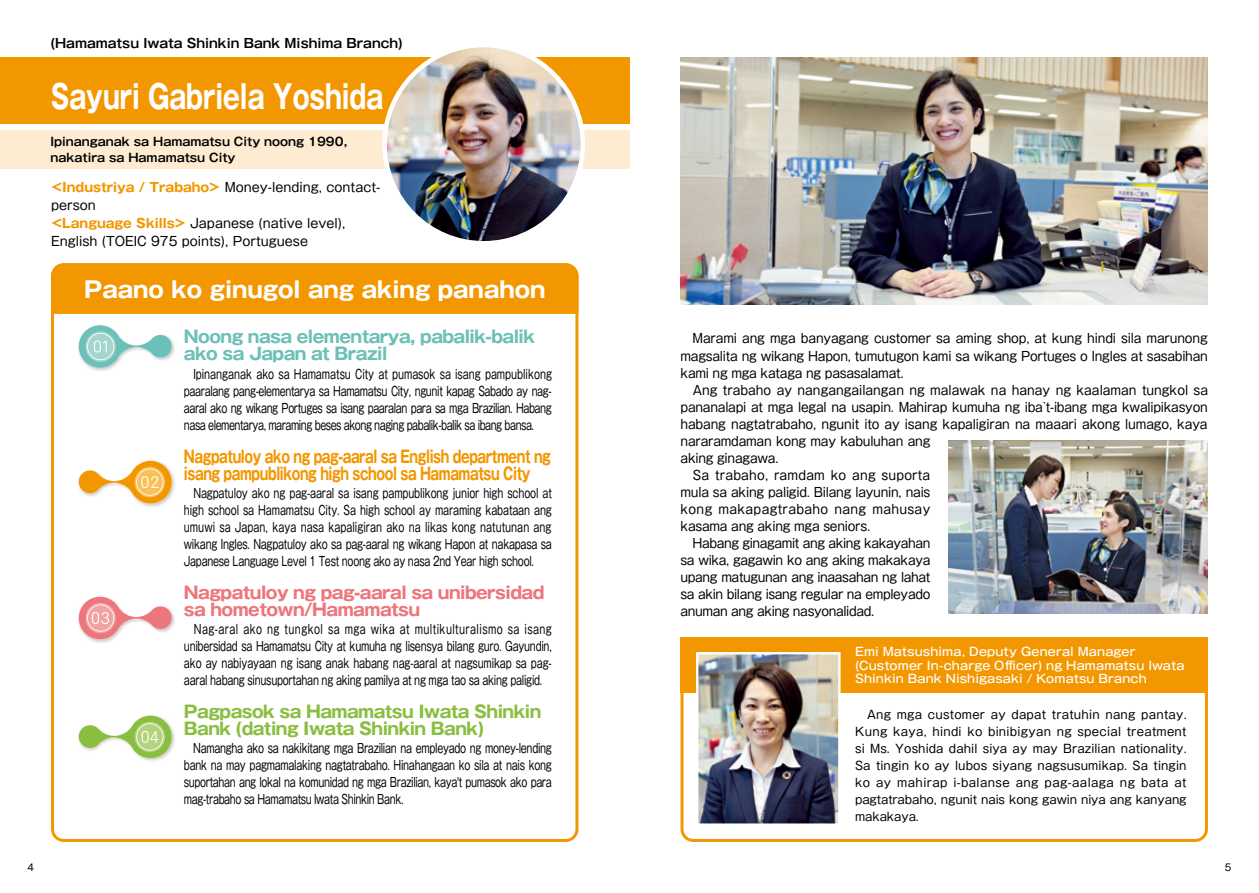
<style>
.page{position:relative;width:1259px;height:893px;background:#fff}
.page>*{position:absolute;margin:0;border:0;box-sizing:border-box;transform-origin:0 0}
.t1{font:700 32.7px "Gothic MB101 Pro";color:#fff;scale:.75 1}
.t2{font:700 22.5px "Gothic MB101 Pro";color:#fff}
.t3{font:700 16.95px/17px "Gothic MB101 Pro";letter-spacing:-.03em;color:#f39700;scale:.74 1}
.t4{font:700 16.95px/17px "Gothic MB101 Pro";letter-spacing:-.03em;color:#89be41}
.t5{font:700 16.95px/17px "Gothic MB101 Pro";letter-spacing:-.03em;color:#ed757c}
.t6{font:700 16.95px/17px "Gothic MB101 Pro";letter-spacing:-.03em;color:#6bc0b7}
.t7{font:12.75px/17px "Gothic MB101 Pro";letter-spacing:-.02em;color:#000;text-align:justify;scale:.75 1}
.t8{font:12.75px/17px "Gothic MB101 Pro";letter-spacing:-.02em;color:#000;scale:.96 1}
.t9{font:12.75px/18.1px "Gothic MB101 Pro";color:#000}
.t10{font:700 12.75px "Gothic MB101 Pro De";color:#000}
.t11{font:11.7px/17px "Gothic MB101 Pro";letter-spacing:-.01em;color:#000;text-align:justify}
.t12{font:500 11.7px/13.8px "Gothic MB101 Pro";letter-spacing:.015em;color:#fff}
.t13{font:700 11.7px/15.9px "Gothic MB101 Pro De";color:#000}
.t14{font:9.6px "Gothic MB101 Pro";color:#000}
.s1{font-weight:700;color:#f39700}
</style>
<div class="page">
<img style="left:948px;top:440px;width:260px;height:174px">
<div style="left:51px;top:263px;width:527px;height:579px;border:3px solid #f39700;border-radius:11px"></div>
<div style="left:51px;top:263px;width:527px;height:51px;background:#f39700"></div>
<div style="left:0;top:131px;width:629px;height:38px;background:#feecd2"></div>
<div style="left:0;top:58px;width:629px;height:66px;background:#f39700"></div>
<img style="left:78px;top:341px;width:97px;height:30px">
<svg style="left:79px;top:325px;width:93px;height:43px"></svg>
<img style="left:78px;top:460px;width:97px;height:47px">
<svg style="left:79px;top:461px;width:93px;height:42px"></svg>
<img style="left:78px;top:596px;width:97px;height:47px">
<svg style="left:79px;top:597px;width:93px;height:42px"></svg>
<img style="left:78px;top:715px;width:97px;height:46px">
<svg style="left:79px;top:716px;width:93px;height:42px"></svg>
<img style="left:384px;top:45px;width:199px;height:198px;border-radius:99px">
<div style="left:382px;top:43px;width:203px;height:203px;border:5px solid #fff;border-radius:50%"></div>
<div style="left:680px;top:640px;width:528px;height:202px;border:3px solid #f39700;border-radius:11px"></div>
<div style="left:680px;top:637px;width:528px;height:55px;background:#f39700"></div>
<img style="left:699px;top:655px;width:138px;height:168px">
<div style="left:696px;top:652px;width:144px;height:174px;border:2px solid #fff"></div>
<img style="left:680px;top:58px;width:528px;height:246px">
<p class="t10" style="left:50px;top:33px;width:354px">(Hamamatsu Iwata Shinkin Bank Mishima Branch)</p>
<h1 class="t1" style="left:51px;top:69px;width:445px">Sayuri Gabriela Yoshida</h1>
<p class="t13" style="left:50px;top:133px;width:298px">Ipinanganak sa Hamamatsu City noong 1990, nakatira sa Hamamatsu City</p>
<p class="t9" style="left:51px;top:176px;width:331px"><span class="s1">&lt;Industriya / Trabaho&gt;</span> Money-lending, contact&shy;person<br><span class="s1">&lt;Language Skills&gt;</span> Japanese (native level), English (TOEIC 975 points), Portuguese</p>
<h2 class="t2" style="left:84px;top:270px;width:463px">Paano ko ginugol ang aking panahon</h2>
<h3 class="t6" style="left:184px;top:326px;width:352px">Noong nasa elementarya, pabalik-balik ako sa Japan at Brazil</h3>
<p class="t7" style="left:184px;top:364px;width:492px">　Ipinanganak ako sa Hamamatsu City at pumasok sa isang pampublikong paaralang pang-elementarya sa Hamamatsu City, ngunit kapag Sabado ay nag&shy;aaral ako ng wikang Portuges sa isang paaralan para sa mga Brazilian. Habang nasa elementarya, maraming beses akong naging pabalik-balik sa ibang bansa.</p>
<h3 class="t3" style="left:184px;top:445px;width:497px">Nagpatuloy ako ng pag-aaral sa English department ng isang pampublikong high school sa Hamamatsu City</h3>
<p class="t7" style="left:184px;top:483px;width:492px">　Nagpatuloy ako ng pag-aaral sa isang pampublikong junior high school at high school sa Hamamatsu City. Sa high school ay maraming kabataan ang umuwi sa Japan, kaya nasa kapaligiran ako na likas kong natutunan ang wikang Ingles. Nagpatuloy ako sa pag-aaral ng wikang Hapon at nakapasa sa Japanese Language Level 1 Test noong ako ay nasa 2nd Year high school.</p>
<h3 class="t5" style="left:184px;top:582px;width:362px">Nagpatuloy ng pag-aaral sa unibersidad sa hometown/Hamamatsu</h3>
<p class="t7" style="left:184px;top:619px;width:492px">　Nag-aral ako ng tungkol sa mga wika at multikulturalismo sa isang unibersidad sa Hamamatsu City at kumuha ng lisensya bilang guro. Gayundin, ako ay nabiyayaan ng isang anak habang nag-aaral at nagsumikap sa pag&shy;aaral habang sinusuportahan ng aking pamilya at ng mga tao sa aking paligid.</p>
<h3 class="t4" style="left:184px;top:701px;width:359px">Pagpasok sa Hamamatsu Iwata Shinkin<br>Bank (dating Iwata Shinkin Bank)</h3>
<p class="t7" style="left:184px;top:738px;width:492px">　Namangha ako sa nakikitang mga Brazilian na empleyado ng money-lending bank na may pagmamalaking nagtatrabaho. Hinahangaan ko sila at nais kong suportahan ang lokal na komunidad ng mga Brazilian, kaya't pumasok ako para mag-trabaho sa Hamamatsu Iwata Shinkin Bank.</p>
<p class="t8" style="left:680px;top:328px;width:551px">　Marami ang mga banyagang customer sa aming shop, at kung hindi sila marunong magsalita ng wikang Hapon, tumutugon kami sa wikang Portuges o Ingles at sasabihan kami ng mga kataga ng pasasalamat.<br>　Ang trabaho ay nangangailangan ng malawak na hanay ng kaalaman tungkol sa pananalapi at mga legal na usapin. Mahirap kumuha ng iba`t-ibang mga kwalipikasyon habang nagtatrabaho, ngunit ito ay isang kapaligiran na maaari akong lumago, kaya nararamdaman kong may kabuluhan ang<br>aking ginagawa.<br>　Sa trabaho, ramdam ko ang suporta<br>mula sa aking paligid. Bilang layunin, nais<br>kong makapagtrabaho nang mahusay<br>kasama ang aking mga seniors.<br>　Habang ginagamit ang aking kakayahan<br>sa wika, gagawin ko ang aking makakaya<br>upang matugunan ang inaasahan ng lahat<br>sa akin bilang isang regular na empleyado<br>anuman ang aking nasyonalidad.</p>
<p class="t12" style="left:855px;top:643px;width:331px">Emi Matsushima, Deputy General Manager (Customer In-charge Officer) ng Hamamatsu Iwata<br>Shinkin Bank Nishigasaki / Komatsu Branch</p>
<p class="t11" style="left:855px;top:704px;width:333px">　Ang mga customer ay dapat tratuhin nang pantay.<br>Kung kaya, hindi ko binibigyan ng special treatment si Ms. Yoshida dahil siya ay may Brazilian nationality.<br>Sa tingin ko ay lubos siyang nagsusumikap. Sa tingin ko ay mahirap i-balanse ang pag-aalaga ng bata at pagtatrabaho, ngunit nais kong gawin niya ang kanyang makakaya.</p>
<p class="t14" style="left:27px;top:859px;width:8px">4</p>
<p class="t14" style="left:1225px;top:859px;width:8px">5</p>
</div>
